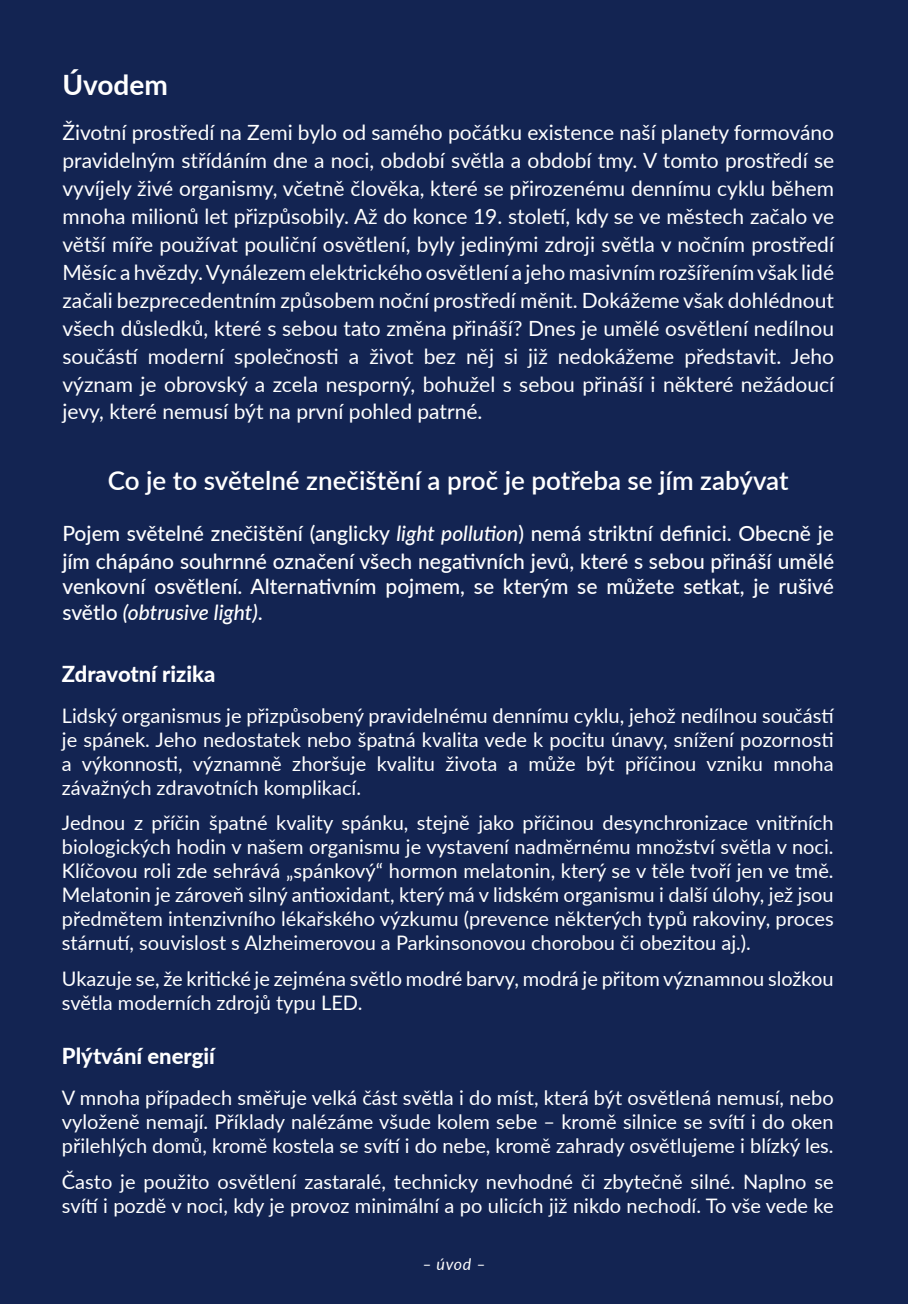
<style>
.page{position:relative;width:908px;height:1304px;background:#fff}
.page>*{position:absolute;margin:0;border:0;box-sizing:border-box;transform-origin:0 0}
.t1{font:700 28px "Lato";color:#fff}
.t2{font:600 26px "Lato";color:#fff}
.t3{font:800 22px "Lato";color:#fff}
.t4{font:21px/28px "Lato";color:#fff;text-align:justify}
.t5{font:500 21px/28px "Lato";color:#fff}
.t6{font:20px/24px "Lato";color:#fff;text-align:justify}
.t7{font:italic 16px "Lato";color:#fff}
.s1{font-style:italic}
</style>
<div class="page">
<div style="left:0;top:0;width:907px;height:1304px;background:#132452"></div>
<h1 class="t1" style="left:62px;top:64px;width:107px">Úvodem</h1>
<p class="t4" style="left:62px;top:117px;width:773px">Životní prostředí na Zemi bylo od samého počátku existence naší planety formováno pravidelným střídáním dne a noci, období světla a období tmy. V tomto prostředí se vyvíjely živé organismy, včetně člověka, které se přirozenému dennímu cyklu během mnoha milionů let přizpůsobily. Až do konce 19. století, kdy se ve městech začalo ve větší míře používat pouliční osvětlení, byly jedinými zdroji světla v nočním prostředí Měsíc a hvězdy. Vynálezem elektrického osvětlení a jeho masivním rozšířením však lidé začali bezprecedentním způsobem noční prostředí měnit. Dokážeme však dohlédnout všech důsledků, které s sebou tato změna přináší? Dnes je umělé osvětlení nedílnou součástí moderní společnosti a život bez něj si již nedokážeme představit. Jeho význam je obrovský a zcela nesporný, bohužel s sebou přináší i některé nežádoucí jevy, které nemusí být na první pohled patrné.</p>
<h2 class="t2" style="left:108px;top:462px;width:682px">Co je to světelné znečištění a proč je potřeba se jím zabývat</h2>
<p class="t5" style="left:62px;top:519px;width:772px">Pojem světelné znečištění (anglicky <span class="s1">light pollution</span>) nemá striktní definici. Obecně je jím chápáno souhrnné označení všech negativních jevů, které s sebou přináší umělé</p>
<p class="t5" style="left:62px;top:573px;width:772px;line-height:25.2px">venkovní osvětlení. Alternativním pojmem, se kterým se můžete setkat, je rušivé světlo <span class="s1">(obtrusive light)</span>.</p>
<p class="t3" style="left:62px;top:658px;width:155px">Zdravotní rizika</p>
<p class="t6" style="left:62px;top:703px;width:773px">Lidský organismus je přizpůsobený pravidelnému dennímu cyklu, jehož nedílnou součástí je spánek. Jeho nedostatek nebo špatná kvalita vede k pocitu únavy, snížení pozornosti a výkonnosti, významně zhoršuje kvalitu života a může být příčinou vzniku mnoha závažných zdravotních komplikací.</p>
<p class="t6" style="left:62px;top:810px;width:773px">Jednou z příčin špatné kvality spánku, stejně jako příčinou desynchronizace vnitřních biologických hodin v našem organismu je vystavení nadměrnému množství světla v noci.<br>Klíčovou roli zde sehrává „spánkový“ hormon melatonin, který se v těle tvoří jen ve tmě.<br>Melatonin je zároveň silný antioxidant, který má v lidském organismu i další úlohy, jež jsou předmětem intenzivního lékařského výzkumu (prevence některých typů rakoviny, proces stárnutí, souvislost s Alzheimerovou a Parkinsonovou chorobou či obezitou aj.).</p>
<p class="t6" style="left:62px;top:966px;width:773px">Ukazuje se, že kritické je zejména světlo modré barvy, modrá je přitom významnou složkou světla moderních zdrojů typu LED.</p>
<p class="t3" style="left:62px;top:1040px;width:154px">Plýtvání energií</p>
<p class="t6" style="left:62px;top:1085px;width:773px">V mnoha případech směřuje velká část světla i do míst, která být osvětlená nemusí, nebo vyloženě nemají. Příklady nalézáme všude kolem sebe – kromě silnice se svítí i do oken přilehlých domů, kromě kostela se svítí i do nebe, kromě zahrady osvětlujeme i blízký les.</p>
<p class="t6" style="left:62px;top:1169px;width:773px">Často je použito osvětlení zastaralé, technicky nevhodné či zbytečně silné. Naplno se svítí i pozdě v noci, kdy je provoz minimální a po ulicích již nikdo nechodí. To vše vede ke</p>
<p class="t7" style="left:422px;top:1253px;width:65px">– úvod –</p>
</div>
